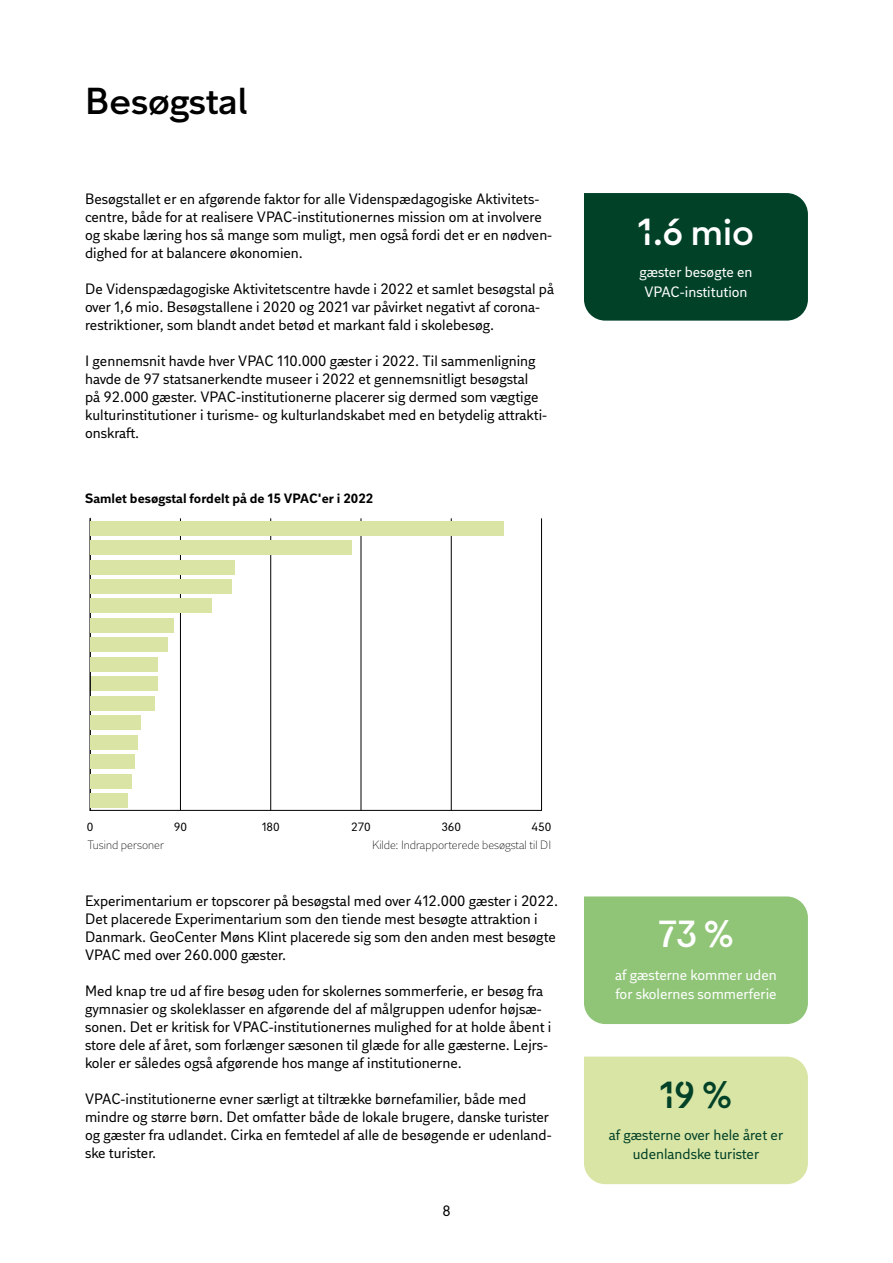
<style>
.page{position:relative;width:893px;height:1263px;background:#fff}
.page>*{position:absolute;margin:0;border:0;box-sizing:border-box;transform-origin:0 0}
.t1{font:600 37.5px "DI Sans Display";color:#000}
.t2{font:600 37.5px "DI Numbers Office";color:#fff}
.t3{font:600 37.5px "DI Numbers Office";color:#014127}
.t4{font:15px/18px "DI Sans";color:#000}
.t5{font:15px/19.5px "DI Sans";color:#fff;text-align:center}
.t6{font:15px/19.5px "DI Sans";color:#014127;text-align:center}
.t7{font:700 13.5px "DI Sans";color:#000}
.t8{font:300 12px "DI Sans";color:#000}
.t9{font:12px "DI Sans";color:#000}
</style>
<div class="page">
<hr style="left:90px;top:810px;width:451px;height:1px;background:#000">
<hr style="left:180px;top:518px;width:1px;height:292px;background:#000">
<hr style="left:270px;top:518px;width:1px;height:292px;background:#000">
<hr style="left:361px;top:518px;width:1px;height:292px;background:#000">
<hr style="left:451px;top:518px;width:1px;height:292px;background:#000">
<hr style="left:541px;top:518px;width:1px;height:292px;background:#000">
<hr style="left:90px;top:518px;width:1px;height:292px;background:#000">
<div style="left:91px;top:521px;width:413px;height:14px;background:#dae5a5"></div>
<div style="left:91px;top:540px;width:261px;height:14px;background:#dae5a5"></div>
<div style="left:91px;top:560px;width:144px;height:14px;background:#dae5a5"></div>
<div style="left:91px;top:579px;width:141px;height:14px;background:#dae5a5"></div>
<div style="left:91px;top:599px;width:121px;height:14px;background:#dae5a5"></div>
<div style="left:91px;top:618px;width:83px;height:14px;background:#dae5a5"></div>
<div style="left:91px;top:638px;width:77px;height:14px;background:#dae5a5"></div>
<div style="left:91px;top:657px;width:67px;height:14px;background:#dae5a5"></div>
<div style="left:91px;top:677px;width:67px;height:14px;background:#dae5a5"></div>
<div style="left:91px;top:696px;width:64px;height:14px;background:#dae5a5"></div>
<div style="left:91px;top:716px;width:50px;height:14px;background:#dae5a5"></div>
<div style="left:91px;top:735px;width:47px;height:14px;background:#dae5a5"></div>
<div style="left:91px;top:755px;width:44px;height:14px;background:#dae5a5"></div>
<div style="left:91px;top:774px;width:41px;height:14px;background:#dae5a5"></div>
<div style="left:91px;top:794px;width:37px;height:14px;background:#dae5a5"></div>
<div style="left:584px;top:193px;width:224px;height:128px;background:#014127"></div>
<div style="left:584px;top:896px;width:224px;height:128px;background:#90c578"></div>
<div style="left:584px;top:1056px;width:224px;height:128px;background:#d9e5a5"></div>
<h1 class="t1" style="left:85px;top:78px;width:164px">Besøgstal</h1>
<p class="t4" style="left:85px;top:190px;width:469px">Besøgstallet er en afgørende faktor for alle Videnspædagogiske Aktivitets&shy;centre, både for at realisere VPAC-institutionernes mission om at involvere og skabe læring hos så mange som muligt, men også fordi det er en nødven&shy;dighed for at balancere økonomien.</p>
<p class="t4" style="left:85px;top:280px;width:470px">De Videnspædagogiske Aktivitetscentre havde i 2022 et samlet besøgstal på over 1,6 mio. Besøgstallene i 2020 og 2021 var påvirket negativt af corona&shy;restriktioner, som blandt andet betød et markant fald i skolebesøg.</p>
<p class="t4" style="left:85px;top:352px;width:464px">I gennemsnit havde hver VPAC 110.000 gæster i 2022. Til sammenligning havde de 97 statsanerkendte museer i 2022 et gennemsnitligt besøgstal på 92.000 gæster. VPAC-institutionerne placerer sig dermed som vægtige kulturinstitutioner i turisme- og kulturlandskabet med en betydelig attrakti&shy;onskraft.</p>
<p class="t7" style="left:85px;top:490px;width:290px">Samlet besøgstal fordelt på de 15 VPAC'er i 2022</p>
<h1 class="t2" style="left:638px;top:209px;width:117px">1.6 mio</h1>
<p class="t5" style="left:639px;top:262px;width:115px">gæster besøgte en<br>VPAC-institution</p>
<p class="t9" style="left:87px;top:819px;width:8px">0</p>
<p class="t9" style="left:174px;top:819px;width:15px">90</p>
<p class="t9" style="left:262px;top:819px;width:20px">180</p>
<p class="t9" style="left:351px;top:819px;width:21px">270</p>
<p class="t9" style="left:441px;top:819px;width:21px">360</p>
<p class="t9" style="left:532px;top:819px;width:21px">450</p>
<p class="t8" style="left:88px;top:837px;width:78px">Tusind personer</p>
<p class="t8" style="left:372px;top:837px;width:181px">Kilde: Indrapporterede besøgstal til DI</p>
<p class="t4" style="left:85px;top:892px;width:475px">Experimentarium er topscorer på besøgstal med over 412.000 gæster i 2022.<br>Det placerede Experimentarium som den tiende mest besøgte attraktion i Danmark. GeoCenter Møns Klint placerede sig som den anden mest besøgte VPAC med over 260.000 gæster.</p>
<p class="t4" style="left:85px;top:982px;width:468px">Med knap tre ud af fire besøg uden for skolernes sommerferie, er besøg fra gymnasier og skoleklasser en afgørende del af målgruppen udenfor højsæ&shy;sonen. Det er kritisk for VPAC-institutionernes mulighed for at holde åbent i store dele af året, som forlænger sæsonen til glæde for alle gæsterne. Lejrs&shy;koler er således også afgørende hos mange af institutionerne.</p>
<p class="t4" style="left:85px;top:1090px;width:468px">VPAC-institutionerne evner særligt at tiltrække børnefamilier, både med mindre og større børn. Det omfatter både de lokale brugere, danske turister og gæster fra udlandet. Cirka en femtedel af alle de besøgende er udenland&shy;ske turister.</p>
<p class="t4" style="left:442px;top:1202px;width:10px">8</p>
<h1 class="t2" style="left:658px;top:911px;width:76px">73 %</h1>
<p class="t5" style="left:615px;top:964px;width:163px;text-align:left">af gæsterne kommer uden for skolernes sommerferie</p>
<h1 class="t3" style="left:660px;top:1071px;width:73px">19 %</h1>
<p class="t6" style="left:609px;top:1125px;width:176px">af gæsterne over hele året er udenlandske turister</p>
</div>
